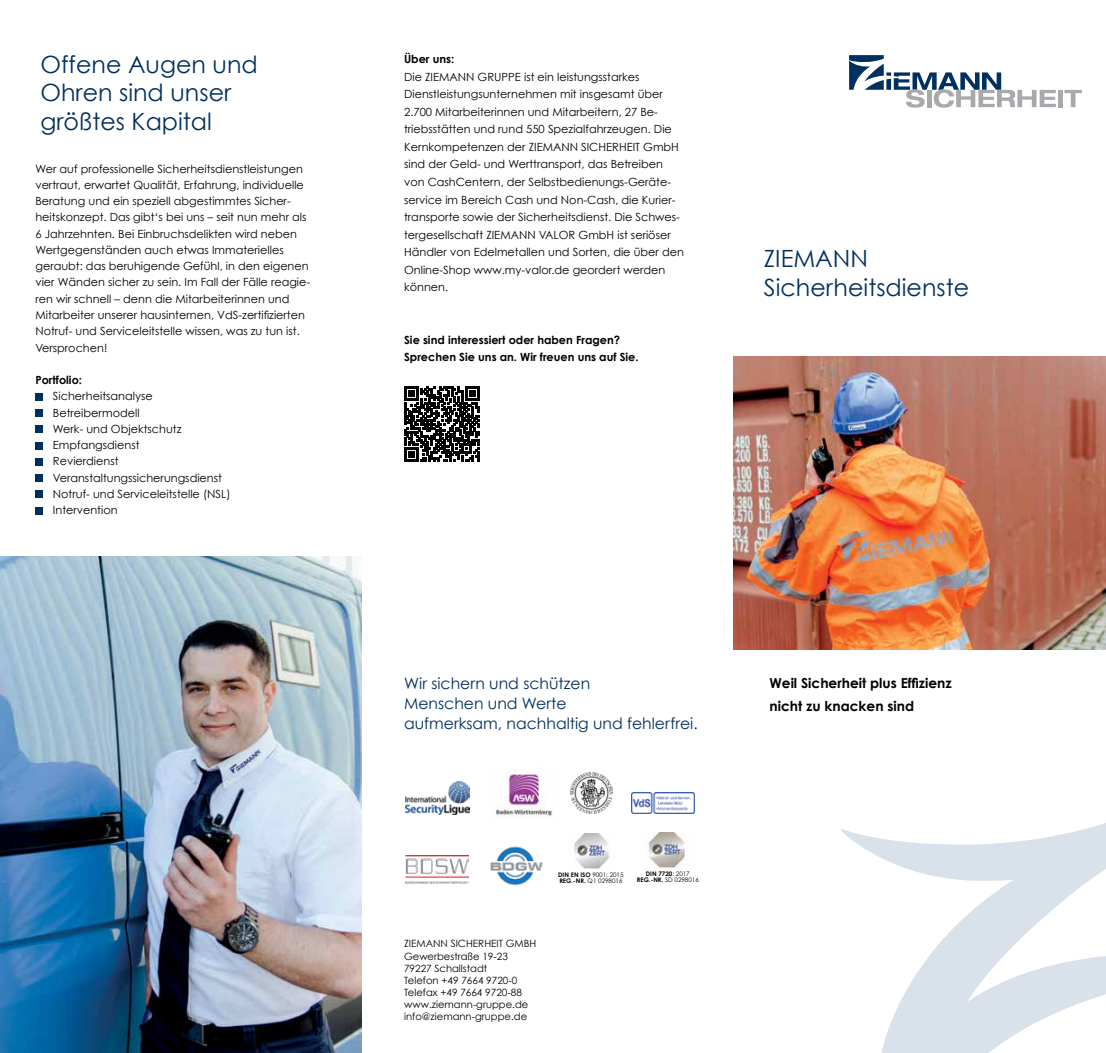
<style>
.page{position:relative;width:1106px;height:1053px;background:#fff}
.page>*{position:absolute;margin:0;border:0;box-sizing:border-box;transform-origin:0 0}
.t1{font:23.75px/28.5px "Century Gothic";color:#002f5e}
.t2{font:15.62px/20px "Century Gothic";color:#002f5e}
.t3{font:700 13.75px/23.8px "Century Gothic";color:#000}
.t4{font:11.25px/16.2px "Century Gothic";color:#000}
.t5{font:700 11.25px/17.5px "Century Gothic";color:#000}
.t6{font:10px/12.1px "Century Gothic";color:#000}
.t7{font:6.25px/6.2px "Century Gothic";color:#000}
.t8{font:700 6.25px/6.2px "Century Gothic";color:#000;text-align:center}
.s1{font-weight:700}
.s2{font-weight:400}
</style>
<div class="page">
<img style="left:733px;top:356px;width:373px;height:293px">
<img style="left:405px;top:781px;width:64px;height:33px">
<img style="left:495px;top:767px;width:57px;height:51px">
<img style="left:571px;top:772px;width:41px;height:41px">
<div style="left:35px;top:393px;width:8px;height:7px;background:#002f5e"></div>
<div style="left:35px;top:409px;width:8px;height:7px;background:#002f5e"></div>
<div style="left:35px;top:426px;width:8px;height:7px;background:#002f5e"></div>
<div style="left:35px;top:442px;width:8px;height:7px;background:#002f5e"></div>
<div style="left:35px;top:458px;width:8px;height:7px;background:#002f5e"></div>
<div style="left:35px;top:474px;width:8px;height:7px;background:#002f5e"></div>
<div style="left:35px;top:491px;width:8px;height:7px;background:#002f5e"></div>
<div style="left:35px;top:507px;width:8px;height:7px;background:#002f5e"></div>
<img style="left:0;top:556px;width:361px;height:496px">
<svg style="left:841px;top:823px;width:265px;height:229px"></svg>
<img style="left:405px;top:855px;width:64px;height:28px">
<img style="left:490px;top:846px;width:53px;height:40px">
<img style="left:631px;top:792px;width:63px;height:21px">
<img style="left:574px;top:833px;width:37px;height:35px">
<img style="left:648px;top:832px;width:37px;height:36px">
<svg style="left:849px;top:55px;width:206px;height:53px"></svg>
<hr style="left:1058px;top:90px;width:4px;height:17px;background:#a7a9ac">
<svg style="left:1064px;top:90px;width:17px;height:17px"></svg>
<svg style="left:404px;top:386px;width:75px;height:75px"></svg>
<h1 class="t1" style="left:40px;top:50px;width:219px">Offene Augen und<br>Ohren sind unser größtes Kapital</h1>
<p class="t4" style="left:35px;top:160px;width:276px">Wer auf professionelle Sicherheitsdienstleistungen vertraut, erwartet Qualität, Erfahrung, individuelle Beratung und ein speziell abgestimmtes Sicher&shy;heitskonzept. Das gibt‘s bei uns – seit nun mehr als 6 Jahrzehnten. Bei Einbruchsdelikten wird neben Wertgegenständen auch etwas Immaterielles geraubt: das beruhigende Gefühl, in den eigenen vier Wänden sicher zu sein. Im Fall der Fälle reagie&shy;ren wir schnell – denn die Mitarbeiterinnen und Mitarbeiter unserer hausinternen, VdS-zertifizierten Notruf- und Serviceleitstelle wissen, was zu tun ist.<br>Versprochen!</p>
<p class="t5" style="left:35px;top:371px;width:48px">Portfolio:</p>
<p class="t4" style="left:53px;top:388px;width:179px">Sicherheitsanalyse<br>Betreibermodell<br>Werk- und Objektschutz<br>Empfangsdienst<br>Revierdienst<br>Veranstaltungssicherungsdienst<br>Notruf- und Serviceleitstelle (NSL)<br>Intervention</p>
<p class="t5" style="left:404px;top:50px;width:52px">Über uns:</p>
<p class="t4" style="left:404px;top:68px;width:281px;line-height:17.5px">Die ZIEMANN GRUPPE ist ein leistungsstarkes Dienstleistungsunternehmen mit insgesamt über 2.700 Mitarbeiterinnen und Mitarbeitern, 27 Be&shy;triebsstätten und rund 550 Spezialfahrzeugen. Die Kernkompetenzen der ZIEMANN SICHERHEIT GmbH sind der Geld- und Werttransport, das Betreiben von CashCentern, der Selbstbedienungs-Geräte&shy;service im Bereich Cash und Non-Cash, die Kurier&shy;transporte sowie der Sicherheitsdienst. Die Schwes&shy;tergesellschaft ZIEMANN VALOR GmbH ist seriöser Händler von Edelmetallen und Sorten, die über den Online-Shop www.my-valor.de geordert werden können.</p>
<p class="t5" style="left:404px;top:330px;width:236px">Sie sind interessiert oder haben Fragen?<br>Sprechen Sie uns an. Wir freuen uns auf Sie.</p>
<h1 class="t1" style="left:764px;top:244px;width:207px">ZIEMANN<br>Sicherheitsdienste</h1>
<h2 class="t2" style="left:404px;top:673px;width:295px">Wir sichern und schützen<br>Menschen und Werte<br>aufmerksam, nachhaltig und fehlerfrei.</h2>
<p class="t3" style="left:769px;top:670px;width:184px">Weil Sicherheit plus Effizienz nicht zu knacken sind</p>
<p class="t6" style="left:404px;top:937px;width:134px">ZIEMANN SICHERHEIT GMBH<br>Gewerbestraße 19-23<br>79227 Schallstadt<br>Telefon +49 7664 9720-0<br>Telefax +49 7664 9720-88 www.ziemann-gruppe.de info@ziemann-gruppe.de</p>
<p class="t7" style="left:558px;top:871px;width:67px"><span class="s1">DIN EN ISO</span> 9001: 2015<br><span class="s1">REG.-NR.</span> Q1 0298016</p>
<p class="t8" style="left:637px;top:870px;width:63px">DIN 7720<span class="s2">: 2017<br></span>REG.-NR. <span class="s2">SD 0298016</span></p>
</div>
